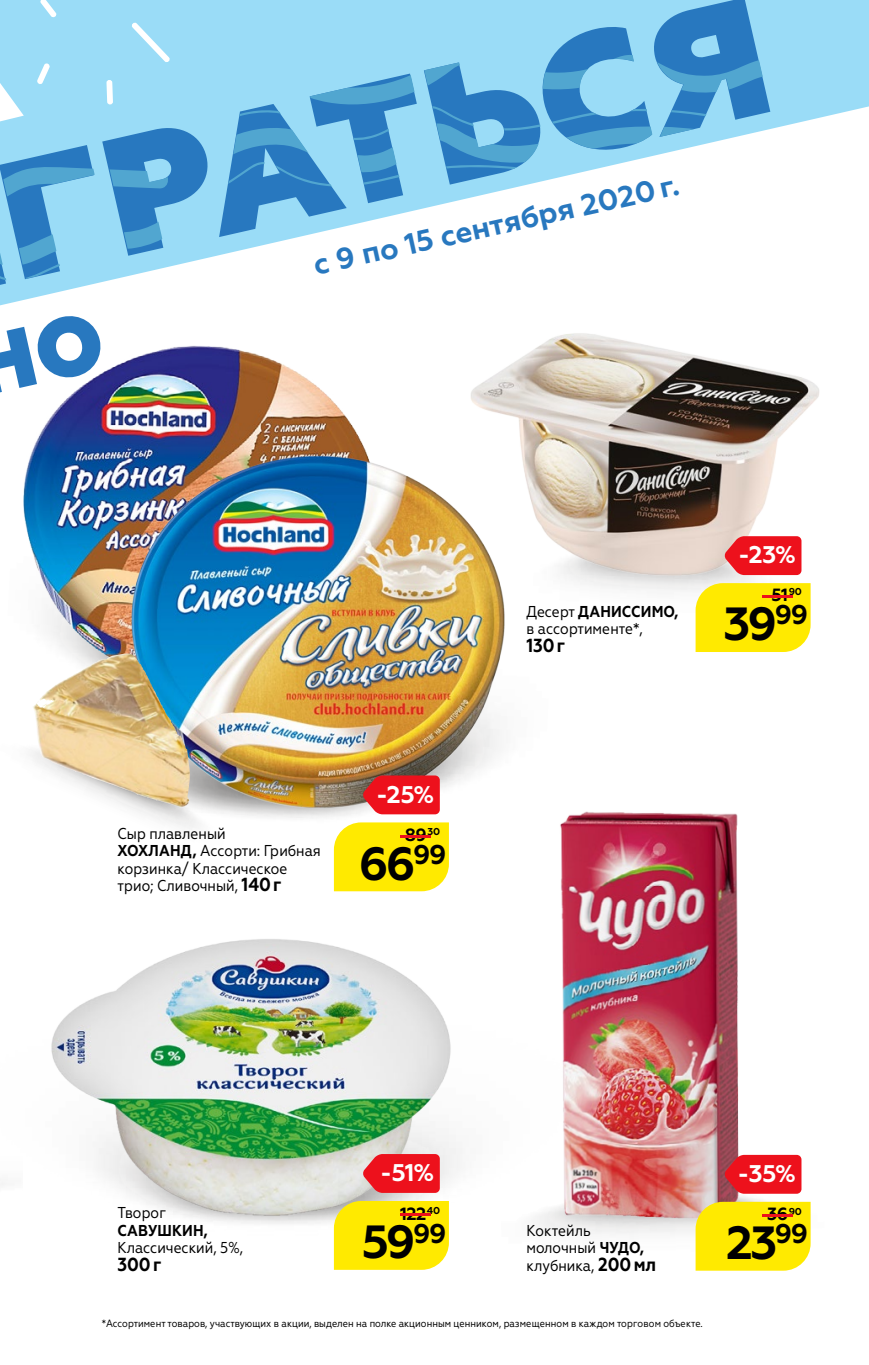
<style>
.page{position:relative;width:869px;height:1365px;background:#fff}
.page>*{position:absolute;margin:0;border:0;box-sizing:border-box;transform-origin:0 0}
.t1{font:700 46.38px "Geometria";letter-spacing:-.06em;color:#000}
.t2{font:700 29.4px "Geometria";color:#2878bf}
.t3{font:700 24.15px "Geometria";color:#fff}
.t4{font:700 18.9px "Geometria Narrow";color:#000}
.t5{font:700 17.68px "Geometria";letter-spacing:-.03em;color:#000}
.t6{font:15.75px/17.5px "Geometria Narrow";color:#000}
.t7{font:700 15.75px "Geometria Narrow";letter-spacing:.01em;color:#000}
.t8{font:10.5px "Geometria Narrow";color:#000}
.t9{font:700 9.97px "Geometria";letter-spacing:-.03em;color:#000}
.s1{font-size:17.68px;color:#ed111c}
.s2{font-weight:700}
.s3{font-weight:700;font-size:18.9px}
</style>
<div class="page">
<svg style="left:211px;top:0;width:657px;height:257px"></svg>
<svg style="left:219px;top:0;width:551px;height:237px"></svg>
<svg style="left:0;top:0;width:211px;height:332px"></svg>
<img style="left:0;top:332px;width:357px;height:327px">
<img style="left:635px;top:1179px;width:176px;height:70px">
<img style="left:560px;top:812px;width:189px;height:407px">
<img style="left:471px;top:333px;width:348px;height:255px">
<img style="left:333px;top:875px;width:302px;height:395px">
<img style="left:51px;top:933px;width:414px;height:291px">
<img style="left:514px;top:581px;width:111px;height:247px">
<img style="left:120px;top:434px;width:394px;height:394px">
<img style="left:30px;top:715px;width:218px;height:115px">
<img style="left:32px;top:659px;width:158px;height:149px">
<div style="left:334px;top:1200px;width:114px;height:69px;background:#ffea00"></div>
<svg style="left:362px;top:1153px;width:77px;height:39px;background:#ea2a33"></svg>
<div style="left:695px;top:583px;width:115px;height:69px;background:#ffea00"></div>
<svg style="left:724px;top:536px;width:77px;height:39px;background:#eb252f"></svg>
<div style="left:695px;top:1201px;width:115px;height:69px;background:#ffea00"></div>
<svg style="left:724px;top:1154px;width:77px;height:39px;background:#e51b26"></svg>
<div style="left:334px;top:822px;width:114px;height:69px;background:#ffea00"></div>
<svg style="left:362px;top:775px;width:77px;height:39px;background:#e42028"></svg>
<h2 class="t2" style="left:310px;top:246px;width:374px;rotate:-12deg">с 9 по 15 сентября 2020 г.</h2>
<h3 class="t3" style="left:376px;top:779px;width:60px">-25%</h3>
<p class="t6" style="left:117px;top:824px;width:110px">Сыр плавленый</p>
<p class="t9" style="left:391px;top:825px;width:50px"><span class="s1">-</span>30</p>
<p class="t6" style="left:117px;top:842px;width:205px"><span class="s2">ХОХЛАНД,</span> Ассорти: Грибная корзинка/ Классическое трио; Сливочный, <span class="s3">140г</span></p>
<p class="t5" style="left:405px;top:824px;width:24px">89</p>
<h1 class="t1" style="left:359px;top:835px;width:89px">66<sup>99</sup></h1>
<p class="t6" style="left:526px;top:602px;width:153px">Десерт <span class="s2">ДАНИССИМО, </span>в ассортименте*,</p>
<p class="t4" style="left:526px;top:634px;width:40px">130г</p>
<h3 class="t3" style="left:737px;top:540px;width:59px">-23%</h3>
<p class="t9" style="left:752px;top:586px;width:50px"><span class="s1">-</span>90</p>
<p class="t5" style="left:771px;top:584px;width:18px">51</p>
<h1 class="t1" style="left:723px;top:595px;width:86px">39<sup>99</sup></h1>
<h3 class="t3" style="left:380px;top:1158px;width:56px">-51%</h3>
<h3 class="t3" style="left:737px;top:1159px;width:60px">-35%</h3>
<p class="t6" style="left:117px;top:1203px;width:50px">Творог</p>
<p class="t9" style="left:391px;top:1204px;width:50px"><span class="s1">-</span>40</p>
<p class="t7" style="left:117px;top:1220px;width:91px">САВУШКИН,</p>
<p class="t6" style="left:117px;top:1238px;width:127px">Классический, 5%,</p>
<p class="t4" style="left:117px;top:1252px;width:45px">300г</p>
<p class="t5" style="left:400px;top:1202px;width:28px">122</p>
<h1 class="t1" style="left:361px;top:1214px;width:86px">59<sup>99</sup></h1>
<p class="t6" style="left:526px;top:1221px;width:131px">Коктейль молочный <span class="s2">ЧУДО, </span>клубника, <span class="s3">200мл</span></p>
<p class="t9" style="left:752px;top:1205px;width:50px"><span class="s1">-</span>90</p>
<p class="t5" style="left:766px;top:1203px;width:22px">36</p>
<h1 class="t1" style="left:725px;top:1214px;width:83px">23<sup>99</sup></h1>
<p class="t8" style="left:102px;top:1317px;width:602px">*Ассортимент товаров, участвующих в акции, выделен на полке акционным ценником, размещенном в каждом торговом объекте.</p>
</div>
